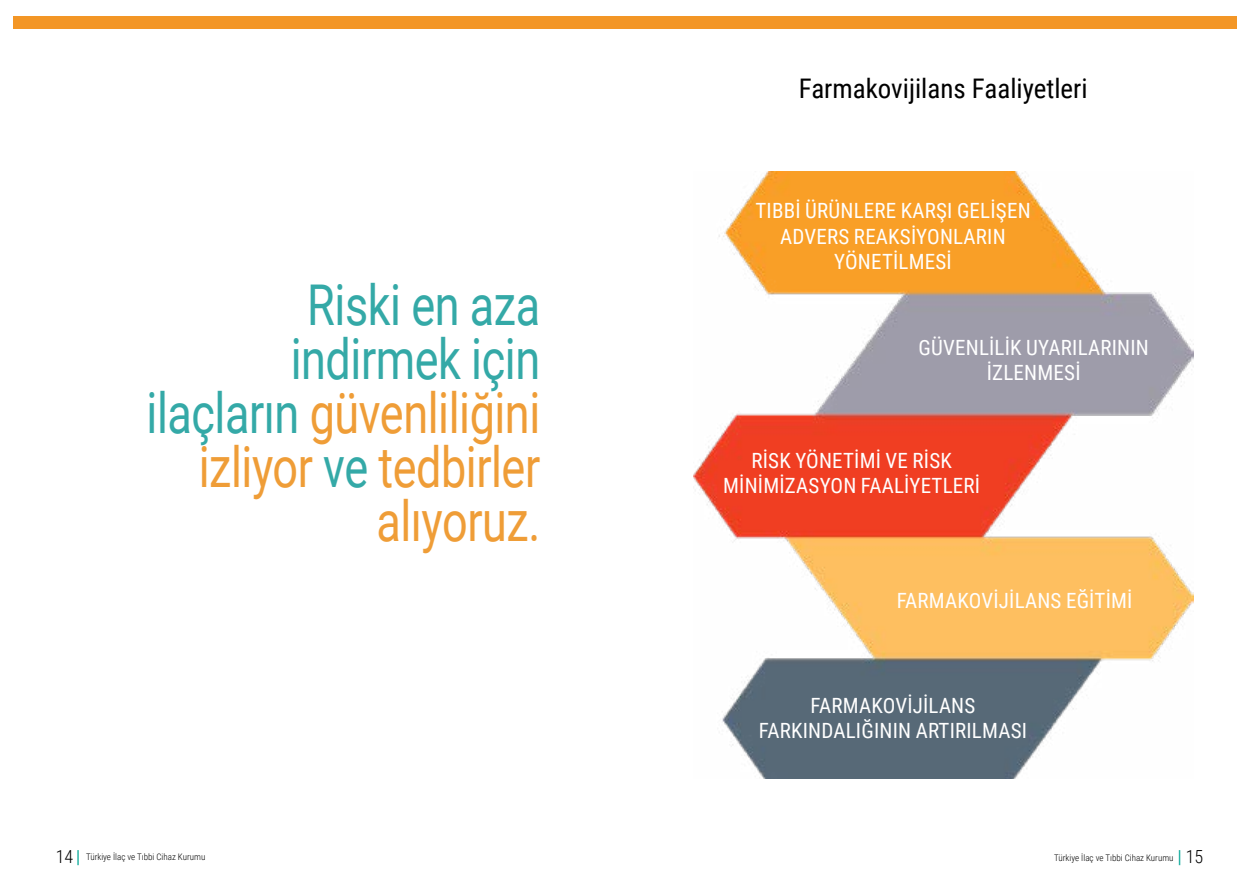
<style>
.page{position:relative;width:1259px;height:893px;background:#fff}
.page>*{position:absolute;margin:0;border:0;box-sizing:border-box;transform-origin:0 0}
.t1{font:56.25px/54px "Roboto";letter-spacing:-.01em;color:#ef9d37;text-align:right;scale:.8 1}
.t2{font:27px "Roboto Condensed";color:#000}
.t3{font:21px/25.2px "Roboto Condensed";letter-spacing:.01em;color:#fff;text-align:center}
.t4{font:300 9px "Roboto Condensed";color:#000}
.s1{color:#34a9a7}
.s2{font-size:18px}
</style>
<div class="page">
<svg style="left:77px;top:850px;width:2px;height:15px"></svg>
<svg style="left:1178px;top:850px;width:2px;height:15px"></svg>
<div style="left:14px;top:16px;width:1223px;height:13px;background:#f39626"></div>
<img style="left:693px;top:171px;width:500px;height:607px">
<p class="t2" style="left:799px;top:70px;width:290px">Farmakovijilans Faaliyetleri</p>
<h1 class="t1" style="left:146px;top:276px;width:494px"><span class="s1">Riski en aza indirmek için ilaçların</span> güvenliliğini izliyor <span class="s1">ve</span> tedbirler alıyoruz.</h1>
<p class="t3" style="left:755px;top:198px;width:277px">TIBBI ÜRÜNLERE KARŞI GELIŞEN<br>ADVERS REAKSIYONLARIN<br>YÖNETILMESI</p>
<p class="t3" style="left:918px;top:334px;width:232px">GÜVENLILIK UYARILARININ<br>IZLENMESI</p>
<p class="t3" style="left:723px;top:447px;width:255px">RISK YÖNETIMI VE RISK<br>MINIMIZASYON FAALIYETLERI</p>
<p class="t3" style="left:896px;top:587px;width:234px">FARMAKOVIJILANS EĞITIMI</p>
<p class="t3" style="left:759px;top:692px;width:270px">FARMAKOVIJILANS<br>FARKINDALIĞININ ARTIRILMASI</p>
<p class="t4" style="left:56px;top:851px;width:151px"><span class="s2">14</span> Türkiye İlaç ve Tıbbi Cihaz Kurumu</p>
<p class="t4" style="left:1054px;top:851px;width:150px">Türkiye İlaç ve Tıbbi Cihaz Kurumu <span class="s2">15</span></p>
</div>
